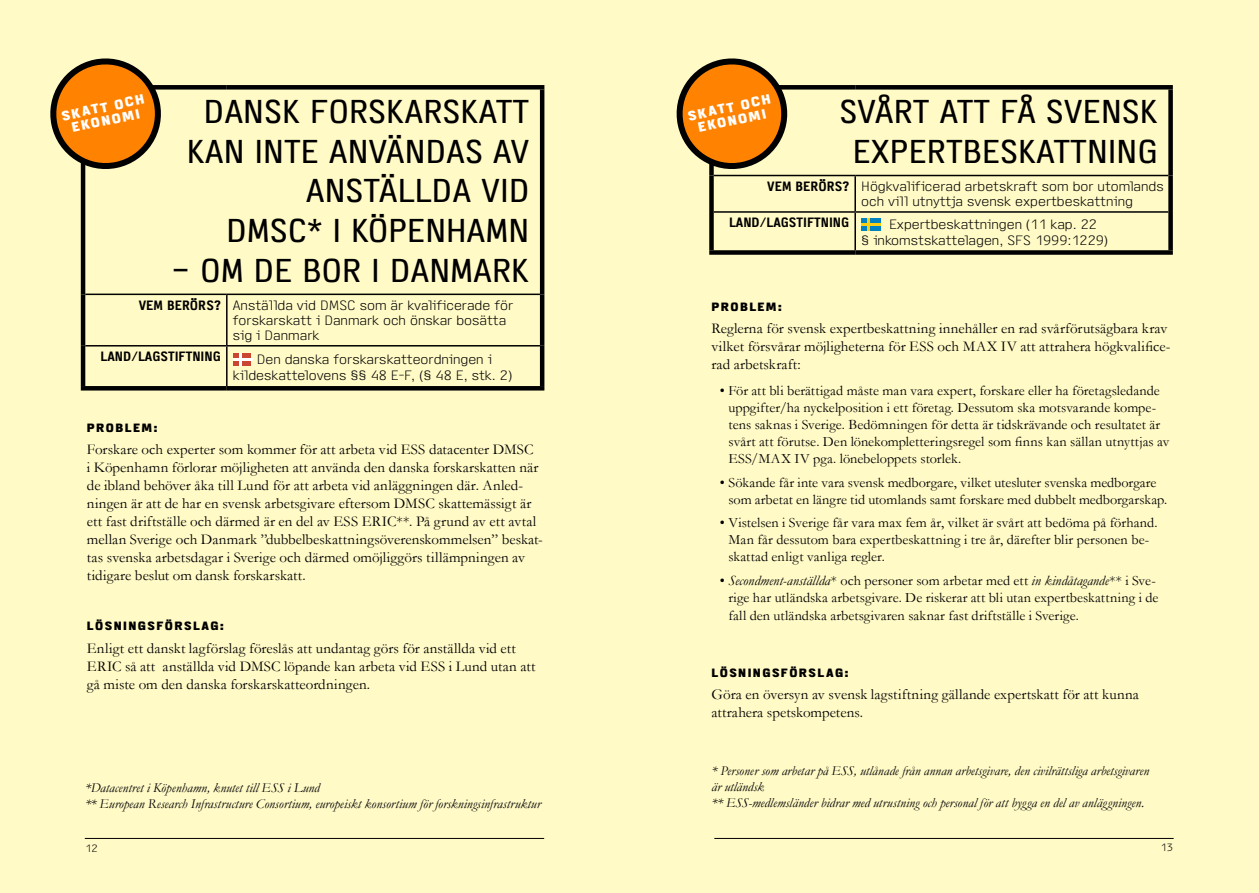
<style>
.page{position:relative;width:1259px;height:893px;background:#fffac6}
.page>*{position:absolute;margin:0;border:0;box-sizing:border-box;transform-origin:0 0}
.t1{font:33px/39.6px "Access";color:#000;text-align:right}
.t2{font:15px/18px "Garamond";letter-spacing:.005em;color:#000}
.t3{font:14.25px/17.1px "Garamond";letter-spacing:.005em;color:#000}
.t4{font:300 13.5px/15px "Access";color:#000}
.t5{font:italic 13.5px/16.2px "Garamond";letter-spacing:.005em;color:#000}
.t6{font:700 13.5px "Access";color:#000}
.t7{font:800 13.5px/13.5px "Access";color:#fff;text-align:center}
.t8{font:800 12px "Access";letter-spacing:.12em;color:#000}
.t9{font:300 10.5px "Access";color:#000}
.s1{font-weight:700}
.s2{font-style:italic}
</style>
<div class="page">
<hr style="left:85px;top:294px;width:142px;height:1px;background:#000">
<hr style="left:227px;top:294px;width:313px;height:1px;background:#000">
<hr style="left:226px;top:295px;width:1px;height:50px;background:#000">
<hr style="left:85px;top:345px;width:142px;height:2px;background:#000">
<hr style="left:227px;top:345px;width:313px;height:2px;background:#000">
<hr style="left:226px;top:347px;width:1px;height:39px;background:#000">
<div style="left:81px;top:85px;width:146px;height:5px;background:#000"></div>
<hr style="left:81px;top:90px;width:4px;height:204px;background:#000">
<div style="left:227px;top:85px;width:317px;height:5px;background:#000"></div>
<hr style="left:540px;top:90px;width:4px;height:204px;background:#000">
<hr style="left:81px;top:294px;width:4px;height:52px;background:#000">
<hr style="left:540px;top:294px;width:4px;height:52px;background:#000">
<hr style="left:81px;top:346px;width:4px;height:40px;background:#000">
<hr style="left:540px;top:346px;width:4px;height:40px;background:#000">
<div style="left:81px;top:386px;width:146px;height:5px;background:#000"></div>
<div style="left:227px;top:386px;width:317px;height:5px;background:#000"></div>
<div style="left:233px;top:353px;width:18px;height:13px;background:#ca4633"></div>
<hr style="left:233px;top:358px;width:20px;height:3px;background:#fff">
<svg style="left:239px;top:353px;width:2px;height:13px"></svg>
<svg style="left:50px;top:58px;width:113px;height:114px"></svg>
<hr style="left:714px;top:175px;width:141px;height:1px;background:#000">
<hr style="left:855px;top:175px;width:313px;height:1px;background:#000">
<hr style="left:854px;top:176px;width:2px;height:35px;background:#000">
<hr style="left:714px;top:211px;width:141px;height:2px;background:#000">
<hr style="left:855px;top:211px;width:313px;height:2px;background:#000">
<hr style="left:854px;top:213px;width:2px;height:37px;background:#000">
<div style="left:709px;top:85px;width:146px;height:5px;background:#000"></div>
<div style="left:709px;top:90px;width:5px;height:86px;background:#000"></div>
<div style="left:855px;top:85px;width:317px;height:5px;background:#000"></div>
<svg style="left:1168px;top:90px;width:4px;height:86px"></svg>
<div style="left:709px;top:176px;width:5px;height:36px;background:#000"></div>
<svg style="left:1168px;top:176px;width:4px;height:36px"></svg>
<div style="left:709px;top:212px;width:5px;height:38px;background:#000"></div>
<svg style="left:1168px;top:212px;width:4px;height:38px"></svg>
<div style="left:709px;top:250px;width:146px;height:5px;background:#000"></div>
<div style="left:855px;top:250px;width:317px;height:5px;background:#000"></div>
<div style="left:861px;top:218px;width:20px;height:12px;background:#0082c0"></div>
<hr style="left:861px;top:223px;width:20px;height:2px;background:#facf13">
<svg style="left:867px;top:218px;width:3px;height:12px"></svg>
<svg style="left:676px;top:58px;width:113px;height:114px"></svg>
<hr style="left:714px;top:838px;width:459px;height:1px;background:#000">
<hr style="left:85px;top:838px;width:459px;height:1px;background:#000">
<p class="t7" style="left:60px;top:109px;width:86px;rotate:-12deg">SKATT OCH<br>EKONOMI</p>
<h1 class="t1" style="left:187px;top:92px;width:344px">DANSK FORSKARSKATT<br>KAN INTE ANVÄNDAS AV<br>ANSTÄLLDA VID<br>DMSC* I KÖPENHAMN</h1>
<h1 class="t1" style="left:171px;top:250px;width:360px">– OM DE BOR I DANMARK</h1>
<p class="t4" style="left:233px;top:298px;width:282px;text-indent:-94px"><span class="s1">VEM BERÖRS?</span> Anställda vid DMSC som är kvalificerade för forskarskatt i Danmark och önskar bosätta sig i Danmark</p>
<p class="t6" style="left:101px;top:349px;width:122px">LAND/LAGSTIFTNING</p>
<p class="t4" style="left:233px;top:351px;width:281px;line-height:16.2px;text-align:center">Den danska forskarskatteordningen i kildeskattelovens §§ 48 E-F, (§ 48 E, stk. 2)</p>
<p class="t8" style="left:87px;top:421px;width:72px">PROBLEM:</p>
<p class="t2" style="left:87px;top:440px;width:457px">Forskare och experter som kommer för att arbeta vid ESS datacenter DMSC<br>i Köpenhamn förlorar möjligheten att använda den danska forskarskatten när de ibland behöver åka till Lund för att arbeta vid anläggningen där. Anled&shy;ningen är att de har en svensk arbetsgivare eftersom DMSC skattemässigt är ett fast driftställe och därmed är en del av ESS ERIC**. På grund av ett avtal mellan Sverige och Danmark ”dubbelbeskattningsöverenskommelsen” beskat&shy;tas svenska arbetsdagar i Sverige och därmed omöjliggörs tillämpningen av tidigare beslut om dansk forskarskatt.</p>
<p class="t8" style="left:87px;top:620px;width:138px">LÖSNINGSFÖRSLAG:</p>
<p class="t2" style="left:87px;top:639px;width:450px">Enligt ett danskt lagförslag föreslås att undantag görs för anställda vid ett<br>ERIC så att anställda vid DMSC löpande kan arbeta vid ESS i Lund utan att gå miste om den danska forskarskatteordningen.</p>
<p class="t5" style="left:85px;top:779px;width:457px">*Datacentret i Köpenhamn, knutet till ESS i Lund<br>** European Research Infrastructure Consortium, europeiskt konsortium för forskningsinfrastruktur</p>
<p class="t7" style="left:686px;top:109px;width:86px;rotate:-12deg">SKATT OCH<br>EKONOMI</p>
<h1 class="t1" style="left:839px;top:92px;width:320px;text-align:center">SVÅRT ATT FÅ SVENSK<br>EXPERTBESKATTNING</h1>
<p class="t4" style="left:861px;top:179px;width:304px;text-indent:-94px"><span class="s1">VEM BERÖRS?</span> Högkvalificerad arbetskraft som bor utomlands och vill utnyttja svensk expertbeskattning</p>
<p class="t6" style="left:729px;top:216px;width:122px">LAND/LAGSTIFTNING</p>
<p class="t4" style="left:861px;top:216px;width:248px;line-height:16.2px;text-indent:28px">Expertbeskattningen (11 kap. 22 § inkomstskattelagen, SFS 1999:1229)</p>
<p class="t8" style="left:711px;top:300px;width:72px">PROBLEM:</p>
<p class="t2" style="left:711px;top:319px;width:460px">Reglerna för svensk expertbeskattning innehåller en rad svårförutsägbara krav vilket försvårar möjligheterna för ESS och MAX IV att attrahera högkvalifice&shy;rad arbetskraft:</p>
<p class="t3" style="left:728px;top:381px;width:442px;text-indent:-9px">• För att bli berättigad måste man vara expert, forskare eller ha företagsledande uppgifter/ha nyckelposition i ett företag. Dessutom ska motsvarande kompe&shy;tens saknas i Sverige. Bedömningen för detta är tidskrävande och resultatet är svårt att förutse. Den lönekompletteringsregel som finns kan sällan utnyttjas av ESS/MAX IV pga. lönebeloppets storlek.</p>
<p class="t3" style="left:728px;top:473px;width:440px;text-indent:-9px">• Sökande får inte vara svensk medborgare, vilket utesluter svenska medborgare som arbetat en längre tid utomlands samt forskare med dubbelt medborgarskap.</p>
<p class="t3" style="left:728px;top:514px;width:430px;text-indent:-9px">• Vistelsen i Sverige får vara max fem år, vilket är svårt att bedöma på förhand.<br>Man får dessutom bara expertbeskattning i tre år, därefter blir personen be&shy;skattad enligt vanliga regler.</p>
<p class="t3" style="left:728px;top:571px;width:431px;line-height:17.5px;text-indent:-9px">• <span class="s2">Secondment-anställda</span>* och personer som arbetar med ett <span class="s2">in kindåtagande</span>** i Sve&shy;rige har utländska arbetsgivare. De riskerar att bli utan expertbeskattning i de fall den utländska arbetsgivaren saknar fast driftställe i Sverige.</p>
<p class="t8" style="left:711px;top:666px;width:138px">LÖSNINGSFÖRSLAG:</p>
<p class="t2" style="left:711px;top:685px;width:429px">Göra en översyn av svensk lagstiftning gällande expertskatt för att kunna attrahera spetskompetens.</p>
<p class="t5" style="left:711px;top:762px;width:439px">* Personer som arbetar på ESS, utlånade från annan arbetsgivare, den civilrättsliga arbetsgivaren är utländsk<br>** ESS-medlemsländer bidrar med utrustning och personal för att bygga en del av anläggningen.</p>
<p class="t9" style="left:85px;top:843px;width:14px">12</p>
<p class="t9" style="left:1160px;top:842px;width:14px">13</p>
</div>
